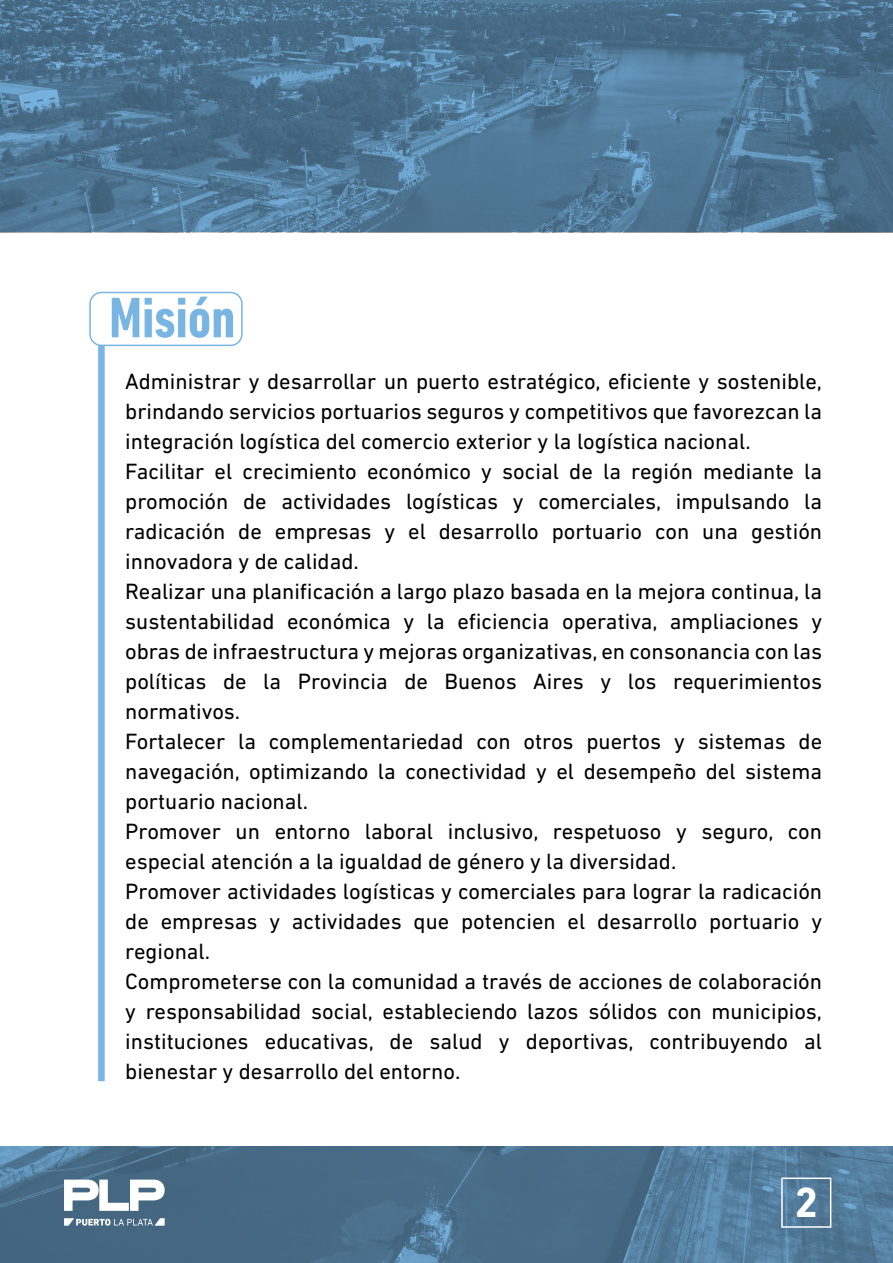
<style>
.page{position:relative;width:893px;height:1263px;background:#fff}
.page>*{position:absolute;margin:0;border:0;box-sizing:border-box;transform-origin:0 0}
.t1{font:700 condensed 58.05px "DIN Next LT Pro";color:#79b5e3}
.t2{font:700 42.9px "DIN Next LT Pro";color:#fff}
.t3{font:22.5px/30px "DIN Next LT Pro";color:#000}
</style>
<div class="page">
<svg style="left:0;top:0;width:893px;height:231px;background:#4e7593"></svg>
<svg style="left:0;top:1147px;width:893px;height:116px;background:#4b718e"></svg>
<svg style="left:64px;top:1179px;width:101px;height:32px"></svg>
<svg style="left:64px;top:1218px;width:101px;height:8px"></svg>
<div style="left:781px;top:1177px;width:50px;height:51px;border:2px solid #fff"></div>
<div style="left:89px;top:292px;width:154px;height:54px;border:2px solid #79b5e3;border-radius:11px"></div>
<div style="left:98px;top:345px;width:7px;height:736px;background:#79b5e3"></div>
<h1 class="t1" style="left:109px;top:285px;width:128px">Misión</h1>
<p class="t3" style="left:125px;top:366px;width:698px">Administrar y desarrollar un puerto estratégico, eficiente y sostenible, brindando servicios portuarios seguros y competitivos que favorezcan la integración logística del comercio exterior y la logística nacional.<br>Facilitar el crecimiento económico y social de la región mediante la promoción de actividades logísticas y comerciales, impulsando la radicación de empresas y el desarrollo portuario con una gestión innovadora y de calidad.<br>Realizar una planificación a largo plazo basada en la mejora continua, la sustentabilidad económica y la eficiencia operativa, ampliaciones y obras de infraestructura y mejoras organizativas, en consonancia con las políticas de la Provincia de Buenos Aires y los requerimientos normativos.<br>Fortalecer la complementariedad con otros puertos y sistemas de navegación, optimizando la conectividad y el desempeño del sistema portuario nacional.<br>Promover un entorno laboral inclusivo, respetuoso y seguro, con especial atención a la igualdad de género y la diversidad.<br>Promover actividades logísticas y comerciales para lograr la radicación de empresas y actividades que potencien el desarrollo portuario y regional.<br>Comprometerse con la comunidad a través de acciones de colaboración y responsabilidad social, estableciendo lazos sólidos con municipios, instituciones educativas, de salud y deportivas, contribuyendo al bienestar y desarrollo del entorno.</p>
<h2 class="t2" style="left:794px;top:1177px;width:25px">2</h2>
</div>
